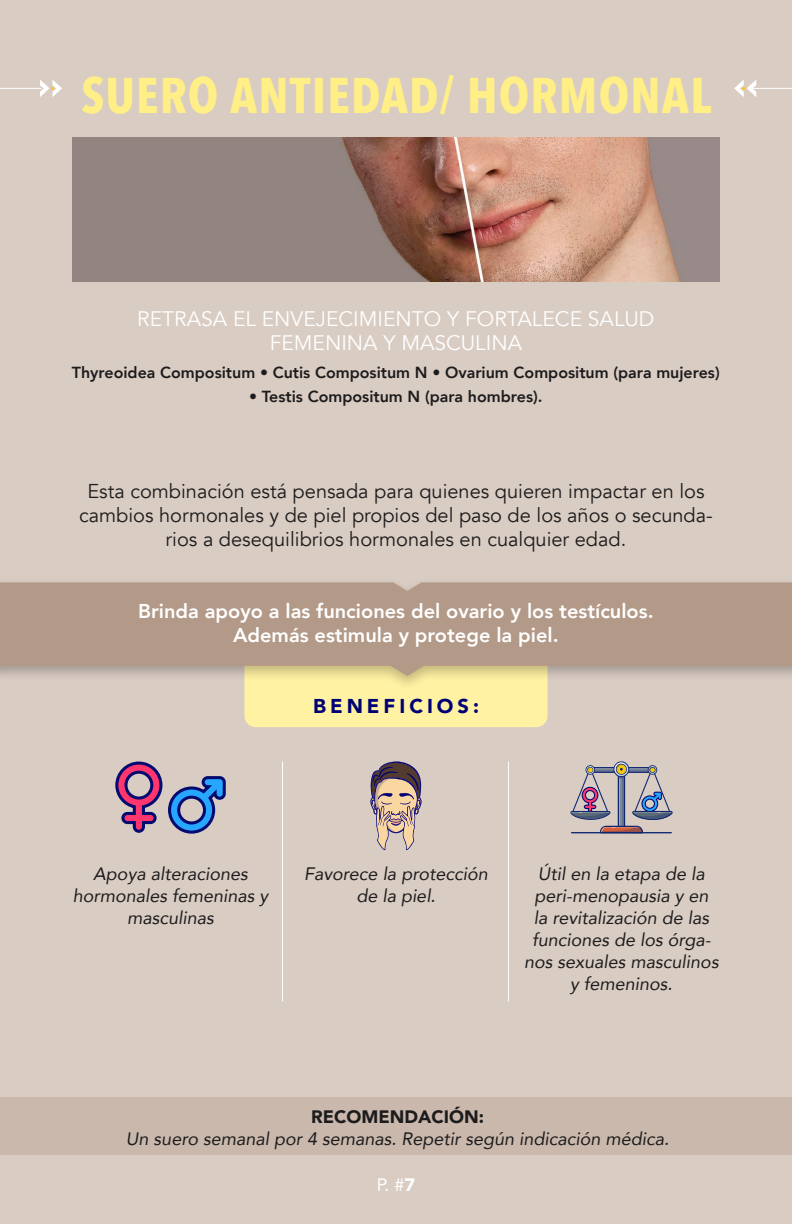
<style>
.page{position:relative;width:792px;height:1224px;background:#d9ccc3}
.page>*{position:absolute;margin:0;border:0;box-sizing:border-box;transform-origin:0 0}
.t1{font:700 50px "Avenir Next Condensed";letter-spacing:.025em;color:#ffef86}
.t2{font:21px/24px "Avenir";color:#fff;text-align:center}
.t3{font:20px/24px "Avenir";color:#1d1c1d;text-align:center}
.t4{font:800 20px/24px "Avenir";color:#fff;text-align:center}
.t5{font:900 20px "Avenir";letter-spacing:.2em;color:#000075}
.t6{font:italic 18px/22px "Avenir";color:#1d1c1d;text-align:center}
.t7{font:900 18px "Avenir";color:#1d1c1d}
.t8{font:18px "Avenir";color:#fff}
.t9{font:800 16px "Avenir";color:#1d1c1d}
.s1{font-weight:900}
</style>
<div class="page">
<hr style="left:0;top:88px;width:41px;height:1px;background:#fff">
<svg style="left:40px;top:80px;width:22px;height:17px"></svg>
<div style="left:244px;top:692px;width:304px;height:35px;background:#fff2a3"></div>
<div style="left:0;top:577px;width:792px;height:115px;background:#000;opacity:.25"></div>
<svg style="left:0;top:582px;width:792px;height:94px;background:#b59d89"></svg>
<svg style="left:734px;top:80px;width:22px;height:17px"></svg>
<hr style="left:751px;top:88px;width:41px;height:1px;background:#fff">
<div style="left:0;top:1097px;width:792px;height:58px;background:#cab8ac"></div>
<hr style="left:508px;top:762px;width:1px;height:239px;background:#fff">
<hr style="left:282px;top:762px;width:1px;height:239px;background:#fff">
<img style="left:72px;top:137px;width:648px;height:144px">
<svg style="left:115px;top:761px;width:111px;height:73px"></svg>
<svg style="left:370px;top:761px;width:51px;height:89px"></svg>
<svg style="left:570px;top:761px;width:103px;height:72px"></svg>
<h1 class="t1" style="left:81px;top:65px;width:632px">SUERO ANTIEDAD/ HORMONAL</h1>
<p class="t2" style="left:137px;top:308px;width:519px">RETRASA EL ENVEJECIMIENTO Y FORTALECE SALUD<br>FEMENINA Y MASCULINA</p>
<p class="t9" style="left:72px;top:360px;width:649px">Thyreoidea Compositum • Cutis Compositum N • Ovarium Compositum (para mujeres)</p>
<p class="t9" style="left:249px;top:384px;width:295px">• Testis Compositum N (para hombres).</p>
<p class="t3" style="left:79px;top:479px;width:635px">Esta combinación está pensada para quienes quieren impactar en los cambios hormonales y de piel propios del paso de los años o secunda&shy;rios a desequilibrios hormonales en cualquier edad.</p>
<p class="t4" style="left:138px;top:599px;width:517px">Brinda apoyo a las funciones del ovario y los testículos.<br>Además estimula y protege la piel.</p>
<p class="t5" style="left:313px;top:689px;width:167px">BENEFICIOS:</p>
<p class="t6" style="left:73px;top:862px;width:197px">Apoya alteraciones hormonales femeninas y masculinas</p>
<p class="t6" style="left:304px;top:862px;width:185px">Favorece la protección de la piel.</p>
<p class="t6" style="left:524px;top:862px;width:196px">Útil en la etapa de la peri-menopausia y en<br>la revitalización de las funciones de los órga&shy;nos sexuales masculinos y femeninos.</p>
<p class="t7" style="left:311px;top:1102px;width:174px">RECOMENDACIÓN:</p>
<p class="t6" style="left:126px;top:1128px;width:545px">Un suero semanal por 4 semanas. Repetir según indicación médica.</p>
<p class="t8" style="left:377px;top:1170px;width:40px">P. #<span class="s1">7</span></p>
</div>
